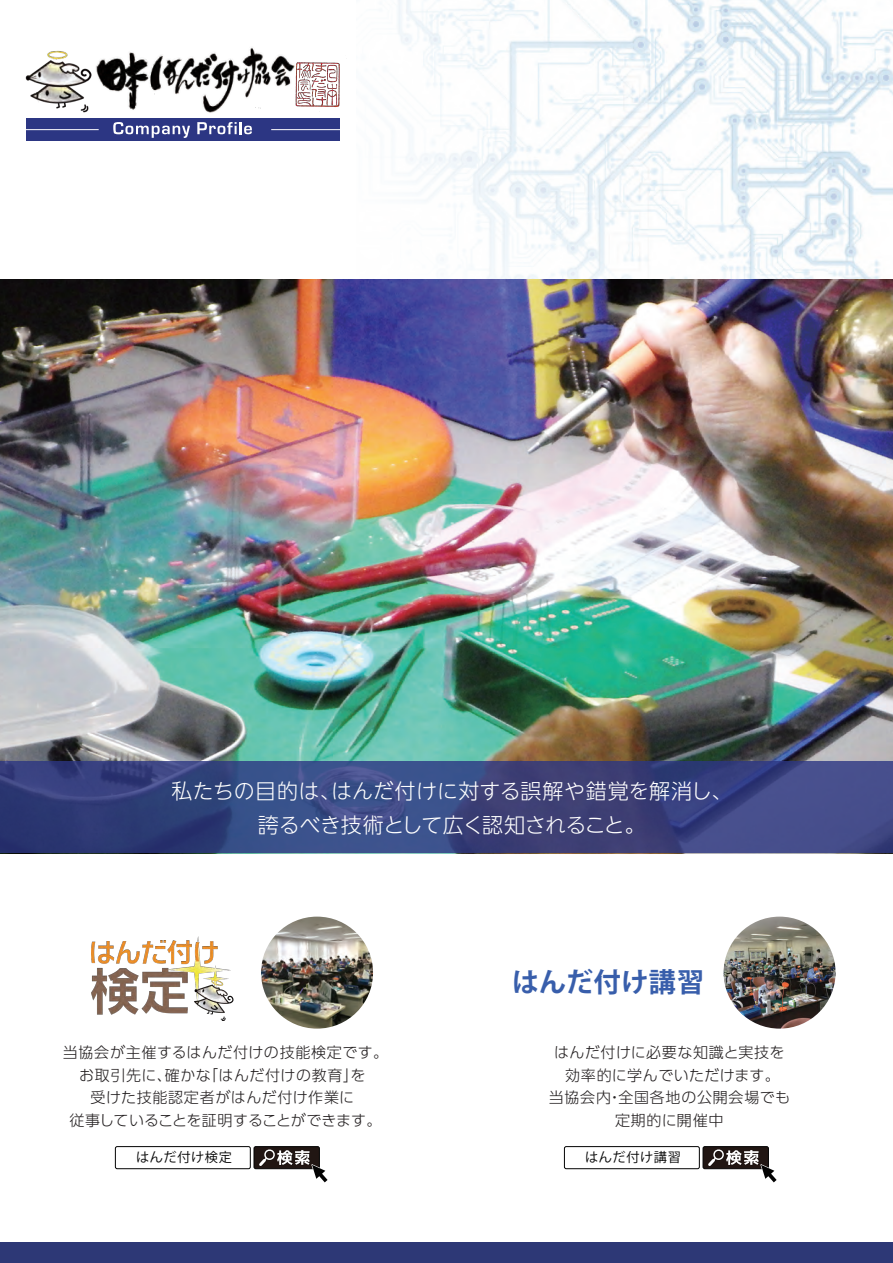
<style>
.page{position:relative;width:893px;height:1263px;background:#fff}
.page>*{position:absolute;margin:0;border:0;box-sizing:border-box;transform-origin:0 0}
.t1{font:700 27px "Koz Go Pr 6 N";letter-spacing:.02em;color:#385eab}
.t2{font:300 21px/34.5px "UD Shin Go NT Pro";letter-spacing:-.005em;color:#fff;text-align:center}
.t3{font:300 15px/22.5px "UD Shin Go Pro";letter-spacing:.03em;color:#231f20;text-align:center}
.t4{font:13.2px "Koz Go Pr 6 N";letter-spacing:.045em;color:#030303}
</style>
<div class="page">
<img style="left:398px;top:0;width:494px;height:279px">
<img style="left:0;top:279px;width:892px;height:483px">
<svg style="left:0;top:762px;width:892px;height:91px;background:#39457f"></svg>
<div style="left:26px;top:119px;width:313px;height:22px;background:#2c3683"></div>
<img style="left:91px;top:936px;width:143px;height:85px">
<img style="left:96px;top:47px;width:244px;height:66px">
<img style="left:25px;top:50px;width:70px;height:69px">
<div style="left:254px;top:1146px;width:66px;height:23px;border:1px solid #030303;border-radius:2px"></div>
<svg style="left:256px;top:1148px;width:72px;height:35px"></svg>
<div style="left:115px;top:1146px;width:136px;height:23px;border:1px solid #030303;border-radius:2px"></div>
<div style="left:703px;top:1146px;width:66px;height:23px;border:1px solid #030303;border-radius:2px"></div>
<svg style="left:705px;top:1148px;width:72px;height:35px"></svg>
<div style="left:564px;top:1146px;width:136px;height:23px;border:1px solid #030303;border-radius:2px"></div>
<img style="left:724px;top:916px;width:112px;height:113px;border-radius:56px">
<img style="left:261px;top:916px;width:112px;height:113px;border-radius:56px">
<div style="left:0;top:1242px;width:892px;height:20px;background:#2d3876"></div>
<hr style="left:17px;top:129px;width:82px;height:1px;background:#fff">
<hr style="left:271px;top:129px;width:72px;height:1px;background:#fff">
<svg style="left:113px;top:122px;width:77px;height:16px"></svg>
<svg style="left:197px;top:122px;width:55px;height:12px"></svg>
<h2 class="t2" style="left:172px;top:773px;width:563px">私たちの目的は、はんだ付けに対する誤解や錯覚を解消し、誇るべき技術として広く認知されること。</h2>
<h1 class="t1" style="left:512px;top:966px;width:193px">はんだ付け講習</h1>
<p class="t3" style="left:63px;top:1040px;width:327px">当協会が主催するはんだ付けの技能検定です。お取引先に、確かな「はんだ付けの教育」を<br>受けた技能認定者がはんだ付け作業に<br>従事していることを証明することができます。</p>
<p class="t3" style="left:549px;top:1040px;width:243px">はんだ付けに必要な知識と実技を効率的に学んでいただけます。<br>当協会内・全国各地の公開会場でも定期的に開催中</p>
<p class="t4" style="left:136px;top:1150px;width:97px">はんだ付け検定</p>
<p class="t4" style="left:585px;top:1150px;width:97px">はんだ付け講習</p>
</div>
